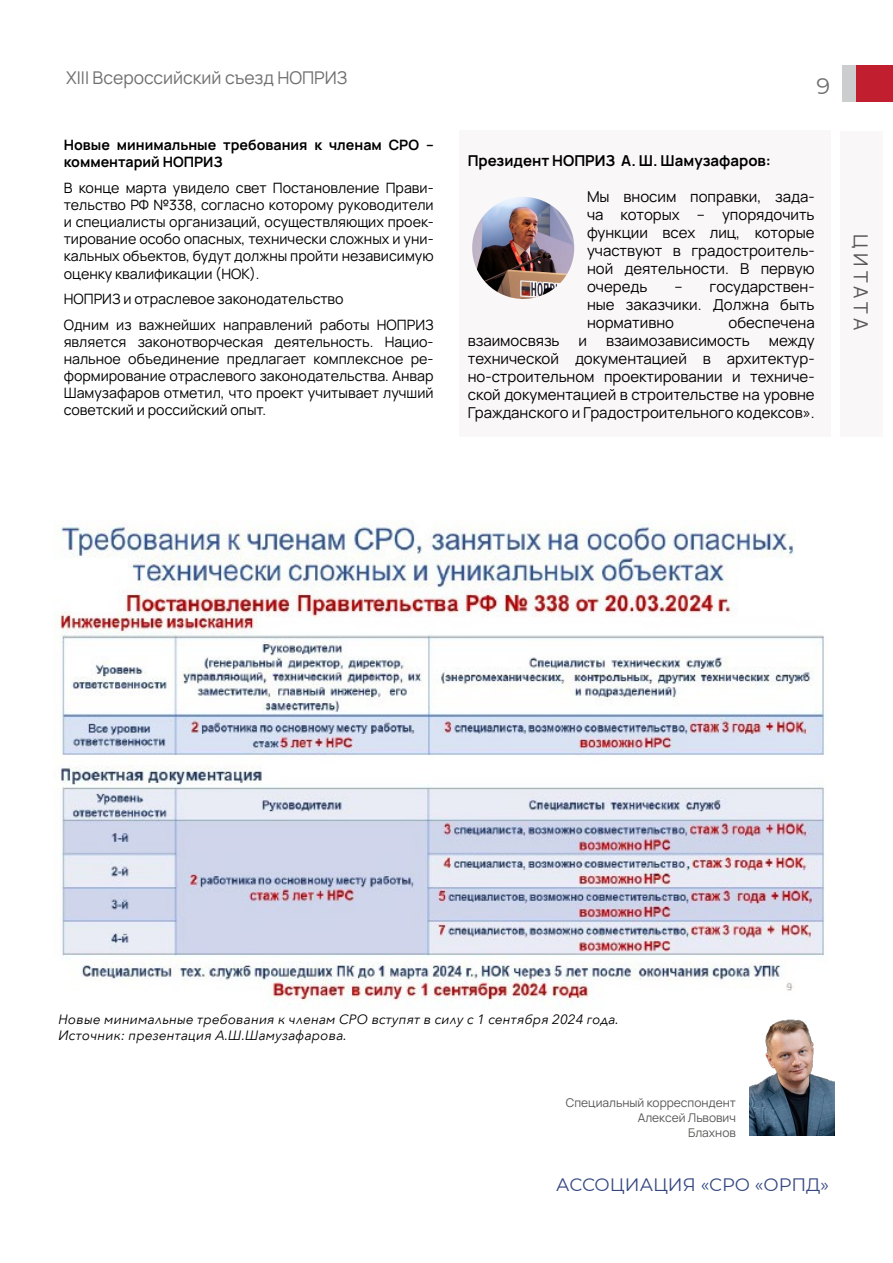
<style>
.page{position:relative;width:893px;height:1263px;background:#fff}
.page>*{position:absolute;margin:0;border:0;box-sizing:border-box;transform-origin:0 0}
.t1{font:22.5px "Montserrat";color:#706f6f}
.t2{font:19.5px "Manrope";letter-spacing:.21em;color:#575756}
.t3{font:18px "Montserrat";color:#344780}
.t4{font:17.55px "Manrope";color:#706f6f}
.t5{font:15px/18px "Manrope";color:#000;text-align:justify}
.t6{font:700 15px "Manrope";color:#000}
.t7{font:14.25px/17.1px "Manrope";color:#000;text-align:justify}
.t8{font:700 14.25px/17.1px "Manrope";color:#000}
.t9{font:italic 13.5px/16.2px "Avenir Next";color:#000}
.t10{font:12px/15px "Manrope";color:#575756;text-align:right}
</style>
<div class="page">
<svg style="left:842px;top:66px;width:15px;height:36px"></svg>
<div style="left:857px;top:66px;width:36px;height:36px;background:#c11f2f"></div>
<div style="left:840px;top:132px;width:43px;height:305px;background:#f9f7f7"></div>
<div style="left:459px;top:131px;width:371px;height:306px;background:#f9f7f7"></div>
<img style="left:60px;top:522px;width:764px;height:483px">
<img style="left:472px;top:197px;width:102px;height:102px;border-radius:51px">
<img style="left:750px;top:1019px;width:84px;height:116px">
<p class="t4" style="left:66px;top:65px;width:283px">XIII Всероссийский съезд НОПРИЗ</p>
<p class="t8" style="left:64px;top:136px;width:371px">Новые минимальные требования к членам СРО – комментарий НОПРИЗ</p>
<p class="t7" style="left:64px;top:179px;width:371px">В конце марта увидело свет Постановление Прави&shy;тельство РФ №338, согласно которому руководители и специалисты организаций, осуществляющих проек&shy;тирование особо опасных, технически сложных и уни&shy;кальных объектов, будут должны пройти независимую оценку квалификации (НОК).</p>
<p class="t7" style="left:64px;top:285px;width:371px;line-height:25.7px">НОПРИЗ и отраслевое законодательство<br>Одним из важнейших направлений работы НОПРИЗ</p>
<p class="t7" style="left:64px;top:332px;width:371px">является законотворческая деятельность. Нацио&shy;нальное объединение предлагает комплексное ре&shy;формирование отраслевого законодательства. Анвар Шамузафаров отметил, что проект учитывает лучший советский и российский опыт.</p>
<h1 class="t1" style="left:816px;top:71px;width:15px">9</h1>
<p class="t6" style="left:468px;top:150px;width:305px">Президент НОПРИЗ А. Ш. Шамузафаров:</p>
<p class="t5" style="left:587px;top:187px;width:229px">Мы вносим поправки, зада&shy;ча которых – упорядочить функции всех лиц, которые участвуют в градостроитель&shy;ной деятельности. В первую очередь</p>
<p class="t5" style="left:587px;top:277px;width:229px;text-indent:87px">– государствен&shy;ные заказчики. Должна быть нормативно</p>
<p class="t5" style="left:728px;top:313px;width:88px">обеспечена</p>
<p class="t5" style="left:468px;top:331px;width:348px;text-indent:301px">между технической документацией в архитектур&shy;но-строительном проектировании и техниче&shy;ской документацией в строительстве на уровне Гражданского и Градостроительного кодексов».</p>
<p class="t5" style="left:468px;top:331px;width:93px">взаимосвязь</p>
<p class="t5" style="left:579px;top:331px;width:10px">и</p>
<p class="t5" style="left:606px;top:331px;width:145px">взаимозависимость</p>
<h2 class="t2" style="left:875px;top:234px;width:97px;rotate:90deg">ЦИТАТА</h2>
<p class="t9" style="left:59px;top:1010px;width:562px">Новые минимальные требования к членам СРО вступят в силу с 1 сентября 2024 года.<br>Источник: презентация А.Ш.Шамузафарова.</p>
<p class="t10" style="left:566px;top:1094px;width:171px">Специальный корреспондент<br>Алексей Львович<br>Блахнов</p>
<p class="t3" style="left:556px;top:1172px;width:274px">АССОЦИАЦИЯ «СРО «ОРПД»</p>
</div>
